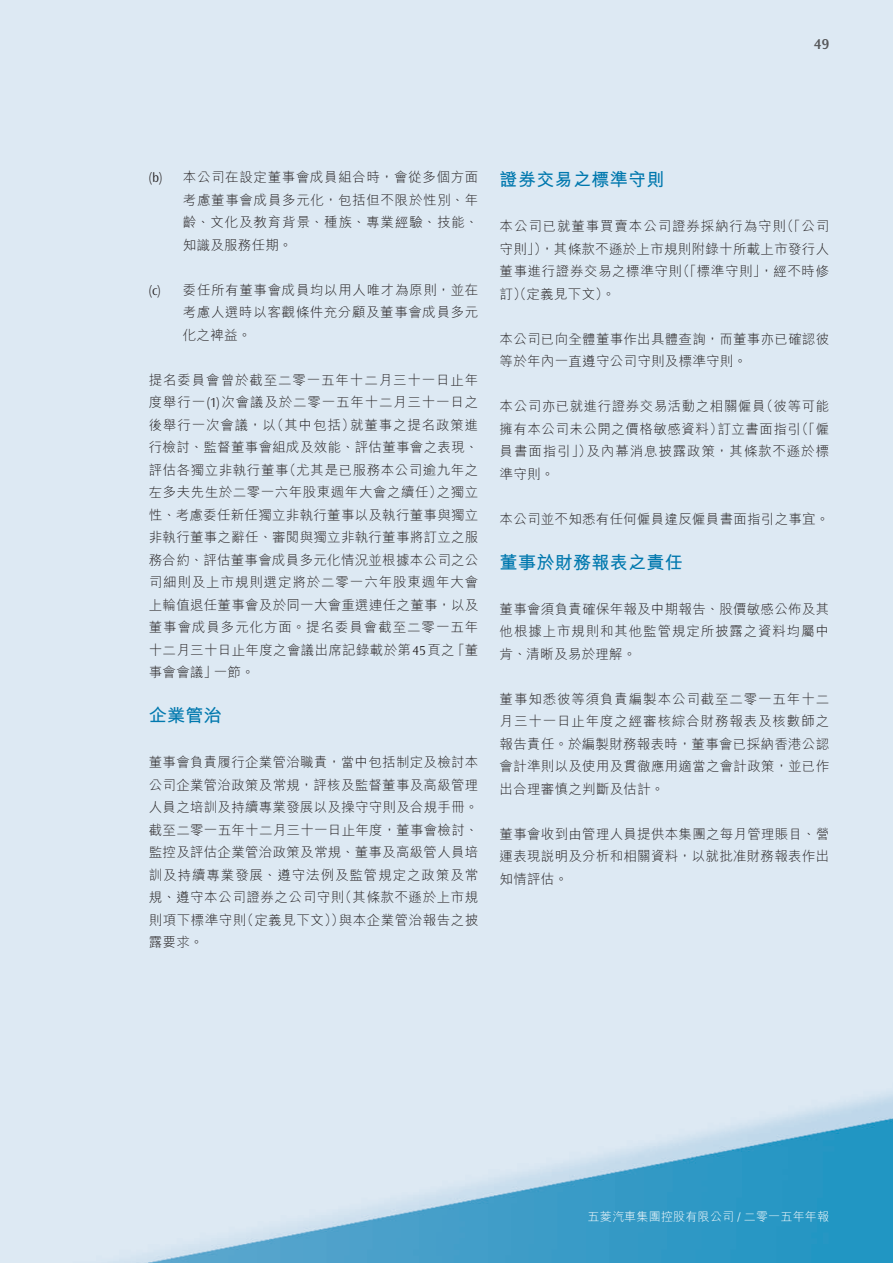
<style>
.page{position:relative;width:893px;height:1263px;background:#dde9f3}
.page>*{position:absolute;margin:0;border:0;box-sizing:border-box;transform-origin:0 0}
.t1{font:18px "M Hei HK Bold B5 pc H";letter-spacing:.02em;color:#0078ae}
.t2{font:600 15px "Ocean Sans Std";color:#58595b}
.t3{font:13.5px/22.5px "M Hei HK Light B5 pc H";letter-spacing:.025em;color:#231f20;text-align:justify}
.t4{font:12px "M Hei HK Light B5 pc H";letter-spacing:.02em;color:#fff}
.s1{font-family:"Ocean Sans Std";font-weight:300}
</style>
<div class="page">
<p class="t2" style="left:814px;top:35px;width:17px">49</p>
<p class="t3" style="left:183px;top:168px;width:297px;text-indent:-34px"><span class="s1">(b)</span> 本公司在設定董事會成員組合時，會從多個方面考慮董事會成員多元化，包括但不限於性別、年齡、文化及教育背景、種族、專業經驗、技能、知識及服務任期。</p>
<p class="t3" style="left:183px;top:280px;width:297px;text-indent:-34px"><span class="s1">(c)</span> 委任所有董事會成員均以用人唯才為原則，並在考慮人選時以客觀條件充分顧及董事會成員多元化之裨益。</p>
<p class="t3" style="left:149px;top:370px;width:331px">提名委員會曾於截至二零一五年十二月三十一日止年度舉行一<span class="s1">(1)</span>次會議及於二零一五年十二月三十一日之後舉行一次會議，以（其中包括）就董事之提名政策進行檢討、監督董事會組成及效能、評估董事會之表現、評估各獨立非執行董事（尤其是已服務本公司逾九年之左多夫先生於二零一六年股東週年大會之續任）之獨立性、考慮委任新任獨立非執行董事以及執行董事與獨立非執行董事之辭任、審閱與獨立非執行董事將訂立之服務合約、評估董事會成員多元化情況並根據本公司之公司細則及上市規則選定將於二零一六年股東週年大會上輪值退任董事會及於同一大會重選連任之董事，以及董事會成員多元化方面。提名委員會截至二零一五年十二月三十日止年度之會議出席記錄載於第<span class="s1">45</span>頁之「董事會會議」一節。</p>
<h1 class="t1" style="left:149px;top:709px;width:75px">企業管治</h1>
<p class="t3" style="left:149px;top:753px;width:331px">董事會負責履行企業管治職責，當中包括制定及檢討本公司企業管治政策及常規，評核及監督董事及高級管理人員之培訓及持續專業發展以及操守守則及合規手冊。截至二零一五年十二月三十一日止年度，董事會檢討、監控及評估企業管治政策及常規、董事及高級管人員培訓及持續專業發展、遵守法例及監管規定之政策及常規、遵守本公司證券之公司守則（其條款不遜於上市規則項下標準守則（定義見下文））與本企業管治報告之披露要求。</p>
<h1 class="t1" style="left:500px;top:173px;width:166px">證券交易之標準守則</h1>
<p class="t3" style="left:500px;top:217px;width:331px">本公司已就董事買賣本公司證券採納行為守則（「公司守則」），其條款不遜於上市規則附錄十所載上市發行人董事進行證券交易之標準守則（「標準守則」，經不時修訂）（定義見下文）。</p>
<p class="t3" style="left:500px;top:329px;width:331px">本公司已向全體董事作出具體查詢，而董事亦已確認彼等於年內一直遵守公司守則及標準守則。</p>
<p class="t3" style="left:500px;top:397px;width:331px">本公司亦已就進行證券交易活動之相關僱員（彼等可能擁有本公司未公開之價格敏感資料）訂立書面指引（「僱員書面指引」）及內幕消息披露政策，其條款不遜於標準守則。</p>
<p class="t3" style="left:500px;top:509px;width:331px">本公司並不知悉有任何僱員違反僱員書面指引之事宜。</p>
<h1 class="t1" style="left:500px;top:555px;width:185px">董事於財務報表之責任</h1>
<p class="t3" style="left:500px;top:599px;width:331px">董事會須負責確保年報及中期報告、股價敏感公佈及其他根據上市規則和其他監管規定所披露之資料均屬中肯、清晰及易於理解。</p>
<p class="t3" style="left:500px;top:689px;width:331px">董事知悉彼等須負責編製本公司截至二零一五年十二月三十一日止年度之經審核綜合財務報表及核數師之報告責任。於編製財務報表時，董事會已採納香港公認會計準則以及使用及貫徹應用適當之會計政策，並已作出合理審慎之判斷及估計。</p>
<p class="t3" style="left:500px;top:824px;width:331px">董事會收到由管理人員提供本集團之每月管理賬目、營運表現說明及分析和相關資料，以就批准財務報表作出知情評估。</p>
<p class="t4" style="left:588px;top:1211px;width:243px">五菱汽車集團控股有限公司 <span class="s1">/</span> 二零一五年年報</p>
</div>
